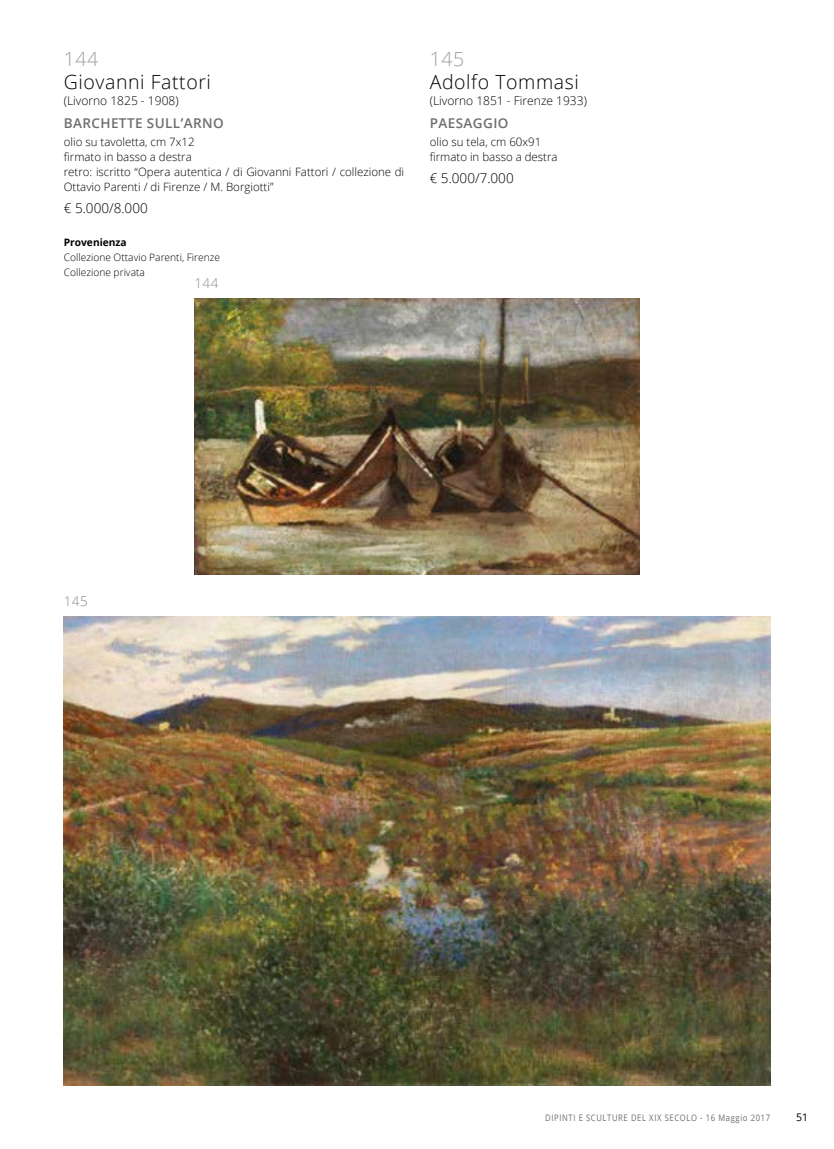
<style>
.page{position:relative;width:834px;height:1149px;background:#fff}
.page>*{position:absolute;margin:0;border:0;box-sizing:border-box;transform-origin:0 0}
.t1{font:300 19.5px "Open Sans";letter-spacing:.03em;color:#000}
.t2{font:300 19.5px "Open Sans";letter-spacing:.03em;color:#9b9c9c}
.t3{font:600 13.5px "Open Sans";letter-spacing:.03em;color:#6e6e6d}
.t4{font:300 13.5px "Open Sans";color:#000}
.Numerino_lotto{font:300 13.5px "Open Sans";letter-spacing:.03em;color:#868686}
.t5{font:300 12px "Open Sans";color:#000}
.t6{font:300 11.55px/15px "Open Sans";color:#000}
.t7{font:10.5px "Open Sans";color:#000}
.t8{font:300 10.2px "Open Sans";color:#000}
.bibliografia_titolo{font:700 10.2px "Open Sans";color:#000}
.t9{font:9px "Open Sans";letter-spacing:.08em;color:#6e6e6d;scale:.85 1}
</style>
<div class="page">
<img style="left:194px;top:298px;width:445px;height:276px">
<img style="left:64px;top:616px;width:706px;height:468px">
<p class="t2" style="left:64px;top:46px;width:36px">144</p>
<p class="t1" style="left:64px;top:68px;width:149px">Giovanni Fattori</p>
<p class="t5" style="left:64px;top:92px;width:116px">(Livorno 1825 - 1908)</p>
<p class="t3" style="left:64px;top:113px;width:161px">BARCHETTE SULL’ARNO</p>
<p class="t6" style="left:64px;top:133px;width:132px">olio su tavoletta, cm 7x12</p>
<p class="t6" style="left:64px;top:148px;width:129px">firmato in basso a destra</p>
<p class="t6" style="left:64px;top:163px;width:342px">retro: iscritto “Opera autentica / di Giovanni Fattori / collezione di<br>Ottavio Parenti / di Firenze / M. Borgiotti”</p>
<p class="t4" style="left:64px;top:199px;width:85px">€ 5.000/8.000</p>
<p class="bibliografia_titolo" style="left:64px;top:235px;width:64px">Provenienza</p>
<p class="t8" style="left:64px;top:250px;width:158px">Collezione Ottavio Parenti, Firenze</p>
<p class="t8" style="left:64px;top:265px;width:83px">Collezione privata</p>
<p class="Numerino_lotto" style="left:194px;top:273px;width:25px">144</p>
<p class="t2" style="left:429px;top:46px;width:36px">145</p>
<p class="t1" style="left:429px;top:68px;width:150px">Adolfo Tommasi</p>
<p class="t5" style="left:429px;top:92px;width:159px">(Livorno 1851 - Firenze 1933)</p>
<p class="t3" style="left:429px;top:113px;width:80px">PAESAGGIO</p>
<p class="t6" style="left:429px;top:133px;width:113px">olio su tela, cm 60x91</p>
<p class="t6" style="left:429px;top:148px;width:129px">firmato in basso a destra</p>
<p class="t4" style="left:429px;top:169px;width:85px">€ 5.000/7.000</p>
<p class="Numerino_lotto" style="left:64px;top:591px;width:25px">145</p>
<p class="t9" style="left:545px;top:1110px;width:266px">DIPINTI E SCULTURE DEL XIX SECOLO - 16 Maggio 2017</p>
<p class="t7" style="left:795px;top:1109px;width:14px">51</p>
</div>
